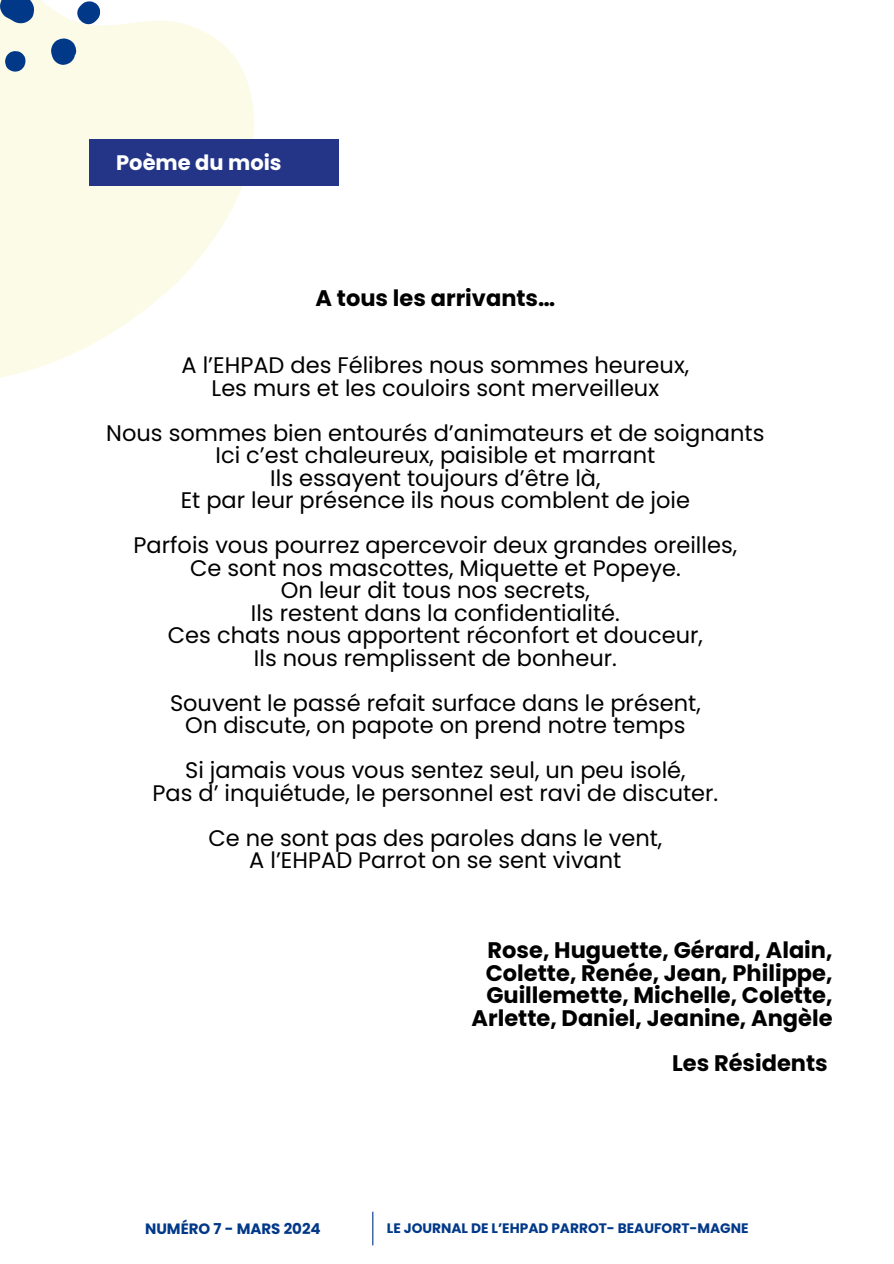
<style>
.page{position:relative;width:894px;height:1264px;background:#fff}
.page>*{position:absolute;margin:0;border:0;box-sizing:border-box;transform-origin:0 0}
.t1{font:22.5px/22.5px "Poppins";color:#000;text-align:center}
.t2{font:700 22.5px/22.5px "Poppins";color:#000;text-align:right}
.t3{font:700 21px "Poppins";color:#fff}
.t4{font:700 15px "Poppins";color:#013888}
.t5{font:700 13.8px "Poppins";color:#013888}
</style>
<div class="page">
<svg style="left:0;top:21px;width:254px;height:357px;fill:#fbfbe8"></svg>
<div style="left:89px;top:139px;width:250px;height:47px;background:#243588"></div>
<svg style="left:0;top:0;width:118px;height:101px;background:#d3dcda"></svg>
<hr style="left:372px;top:1211px;width:1px;height:34px;background:#013888">
<h2 class="t3" style="left:116px;top:148px;width:167px">Poème du mois</h2>
<p class="t2" style="left:315px;top:286px;width:241px">A tous les arrivants…</p>
<p class="t1" style="left:181px;top:354px;width:509px">A l’EHPAD des Félibres nous sommes heureux,<br>Les murs et les couloirs sont merveilleux</p>
<h1 class="t1" style="left:106px;top:421px;width:659px">Nous sommes bien entourés d’animateurs et de soignants Ici c’est chaleureux, paisible et marrant<br>Ils essayent toujours d’être là,<br>Et par leur présence ils nous comblent de joie</h1>
<h1 class="t1" style="left:133px;top:534px;width:605px">Parfois vous pourrez apercevoir deux grandes oreilles, Ce sont nos mascottes, Miquette et Popeye.<br>On leur dit tous nos secrets,<br>Ils restent dans la confidentialité.<br>Ces chats nous apportent réconfort et douceur,<br>Ils nous remplissent de bonheur.</h1>
<h2 class="t1" style="left:170px;top:691px;width:532px">Souvent le passé refait surface dans le présent,<br>On discute, on papote on prend notre temps</h2>
<h2 class="t1" style="left:152px;top:759px;width:567px">Si jamais vous vous sentez seul, un peu isolé,<br>Pas d’ inquiétude, le personnel est ravi de discuter.</h2>
<h2 class="t1" style="left:208px;top:826px;width:455px">Ce ne sont pas des paroles dans le vent,<br>A l’EHPAD Parrot on se sent vivant</h2>
<h2 class="t2" style="left:471px;top:939px;width:362px">Rose, Huguette, Gérard, Alain, Colette, Renée, Jean, Philippe, Guillemette, Michelle, Colette, Arlette, Daniel, Jeanine, Angèle</h2>
<h2 class="t2" style="left:672px;top:1051px;width:157px">Les Résidents</h2>
<h1 class="t4" style="left:145px;top:1218px;width:177px">NUMÉRO 7 - MARS 2024</h1>
<h1 class="t5" style="left:387px;top:1218px;width:363px">LE JOURNAL DE L’EHPAD PARROT- BEAUFORT-MAGNE</h1>
</div>
